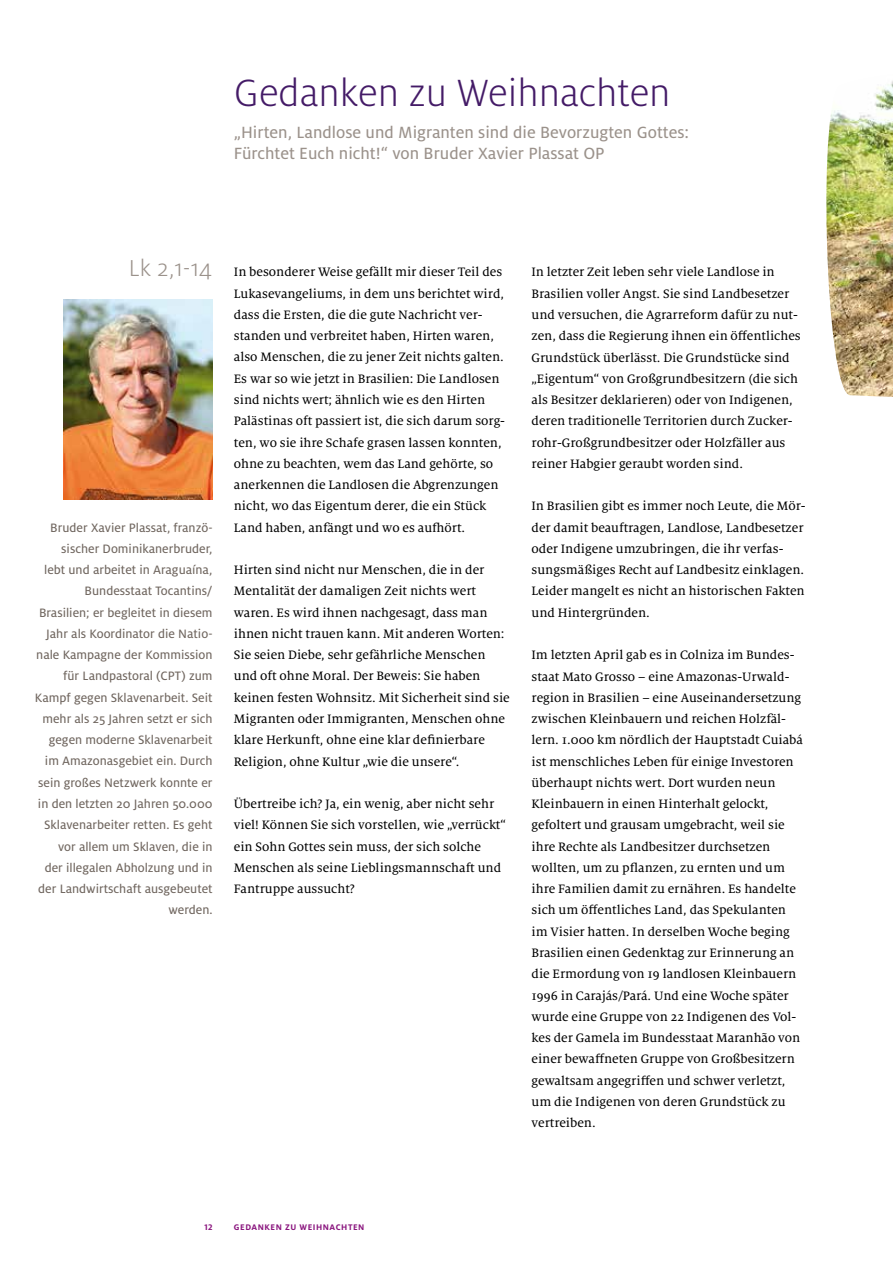
<style>
.page{position:relative;width:893px;height:1263px;background:#fff}
.page>*{position:absolute;margin:0;border:0;box-sizing:border-box;transform-origin:0 0}
.t1{font:300 42px "Milo OT";color:#441b67}
.t2{font:300 25.5px "Milo OT";color:#9b928b}
.t3{font:18px/21.3px "Milo OT Text";color:#9b928b}
.t4{font:13.5px/21.3px "Milo Serif OT Text";color:#000}
.t5{font:13.5px/21.3px "Milo OT Text";color:#70665f;text-align:right}
.t6{font:700 9px "Milo OT";letter-spacing:.06em;color:#8a157e}
</style>
<div class="page">
<img style="left:64px;top:299px;width:149px;height:201px">
<img style="left:826px;top:80px;width:67px;height:317px">
<h1 class="t1" style="left:234px;top:71px;width:438px">Gedanken zu Weihnachten</h1>
<h3 class="t3" style="left:234px;top:122px;width:457px">„Hirten, Landlose und Migranten sind die Bevorzugten Gottes:<br>Fürchtet Euch nicht!“ von Bruder Xavier Plassat OP</h3>
<h2 class="t2" style="left:129px;top:255px;width:85px">Lk 2,1-14</h2>
<p class="t5" style="left:35px;top:517px;width:179px">Bruder Xavier Plassat, franzö&shy;sischer Dominikanerbruder,<br>lebt und arbeitet in Araguaína,<br>Bundesstaat Tocantins/<br>Brasilien; er begleitet in diesem<br>Jahr als Koordinator die Natio&shy;nale Kampagne der Kommission für Landpastoral (CPT) zum<br>Kampf gegen Sklavenarbeit. Seit mehr als 25 Jahren setzt er sich gegen moderne Sklavenarbeit im Amazonasgebiet ein. Durch sein großes Netzwerk konnte er in den letzten 20 Jahren 50.000<br>Sklavenarbeiter retten. Es geht vor allem um Sklaven, die in<br>der illegalen Abholzung und in der Landwirtschaft ausgebeutet werden.</p>
<p class="t4" style="left:234px;top:262px;width:273px">In besonderer Weise gefällt mir dieser Teil des Lukasevangeliums, in dem uns berichtet wird, dass die Ersten, die die gute Nachricht ver&shy;standen und verbreitet haben, Hirten waren, also Menschen, die zu jener Zeit nichts galten.<br>Es war so wie jetzt in Brasilien: Die Landlosen sind nichts wert; ähnlich wie es den Hirten Palästinas oft passiert ist, die sich darum sorg&shy;ten, wo sie ihre Schafe grasen lassen konnten, ohne zu beachten, wem das Land gehörte, so anerkennen die Landlosen die Abgrenzungen nicht, wo das Eigentum derer, die ein Stück Land haben, anfängt und wo es aufhört.</p>
<p class="t4" style="left:234px;top:559px;width:277px">Hirten sind nicht nur Menschen, die in der Mentalität der damaligen Zeit nichts wert waren. Es wird ihnen nachgesagt, dass man ihnen nicht trauen kann. Mit anderen Worten:<br>Sie seien Diebe, sehr gefährliche Menschen und oft ohne Moral. Der Beweis: Sie haben keinen festen Wohnsitz. Mit Sicherheit sind sie Migranten oder Immigranten, Menschen ohne klare Herkunft, ohne eine klar definierbare Religion, ohne Kultur „wie die unsere“.</p>
<p class="t4" style="left:234px;top:793px;width:273px">Übertreibe ich? Ja, ein wenig, aber nicht sehr viel! Können Sie sich vorstellen, wie „verrückt“ ein Sohn Gottes sein muss, der sich solche Menschen als seine Lieblingsmannschaft und Fantruppe aussucht?</p>
<p class="t4" style="left:531px;top:262px;width:271px">In letzter Zeit leben sehr viele Landlose in Brasilien voller Angst. Sie sind Landbesetzer und versuchen, die Agrarreform dafür zu nut&shy;zen, dass die Regierung ihnen ein öffentliches Grundstück überlässt. Die Grundstücke sind „Eigentum“ von Großgrundbesitzern (die sich als Besitzer deklarieren) oder von Indigenen, deren traditionelle Territorien durch Zucker&shy;rohr-Großgrundbesitzer oder Holzfäller aus reiner Habgier geraubt worden sind.</p>
<p class="t4" style="left:531px;top:496px;width:276px">In Brasilien gibt es immer noch Leute, die Mör&shy;der damit beauftragen, Landlose, Landbesetzer oder Indigene umzubringen, die ihr verfas&shy;sungsmäßiges Recht auf Landbesitz einklagen.<br>Leider mangelt es nicht an historischen Fakten und Hintergründen.</p>
<p class="t4" style="left:531px;top:645px;width:273px">Im letzten April gab es in Colniza im Bundes&shy;staat Mato Grosso – eine Amazonas-Urwald&shy;region in Brasilien – eine Auseinandersetzung zwischen Kleinbauern und reichen Holzfäl&shy;lern. 1.000 km nördlich der Hauptstadt Cuiabá ist menschliches Leben für einige Investoren überhaupt nichts wert. Dort wurden neun Kleinbauern in einen Hinterhalt gelockt, gefoltert und grausam umgebracht, weil sie ihre Rechte als Landbesitzer durchsetzen wollten, um zu pflanzen, zu ernten und um ihre Familien damit zu ernähren. Es handelte sich um öffentliches Land, das Spekulanten im Visier hatten. In derselben Woche beging Brasilien einen Gedenktag zur Erinnerung an die Ermordung von 19 landlosen Kleinbauern 1996 in Carajás/Pará. Und eine Woche später wurde eine Gruppe von 22 Indigenen des Vol&shy;kes der Gamela im Bundesstaat Maranhão von einer bewaffneten Gruppe von Großbesitzern gewaltsam angegriffen und schwer verletzt, um die Indigenen von deren Grundstück zu vertreiben.</p>
<p class="t6" style="left:204px;top:1222px;width:10px">12</p>
<p class="t6" style="left:234px;top:1222px;width:132px">GEDANKEN ZU WEIHNACHTEN</p>
</div>
